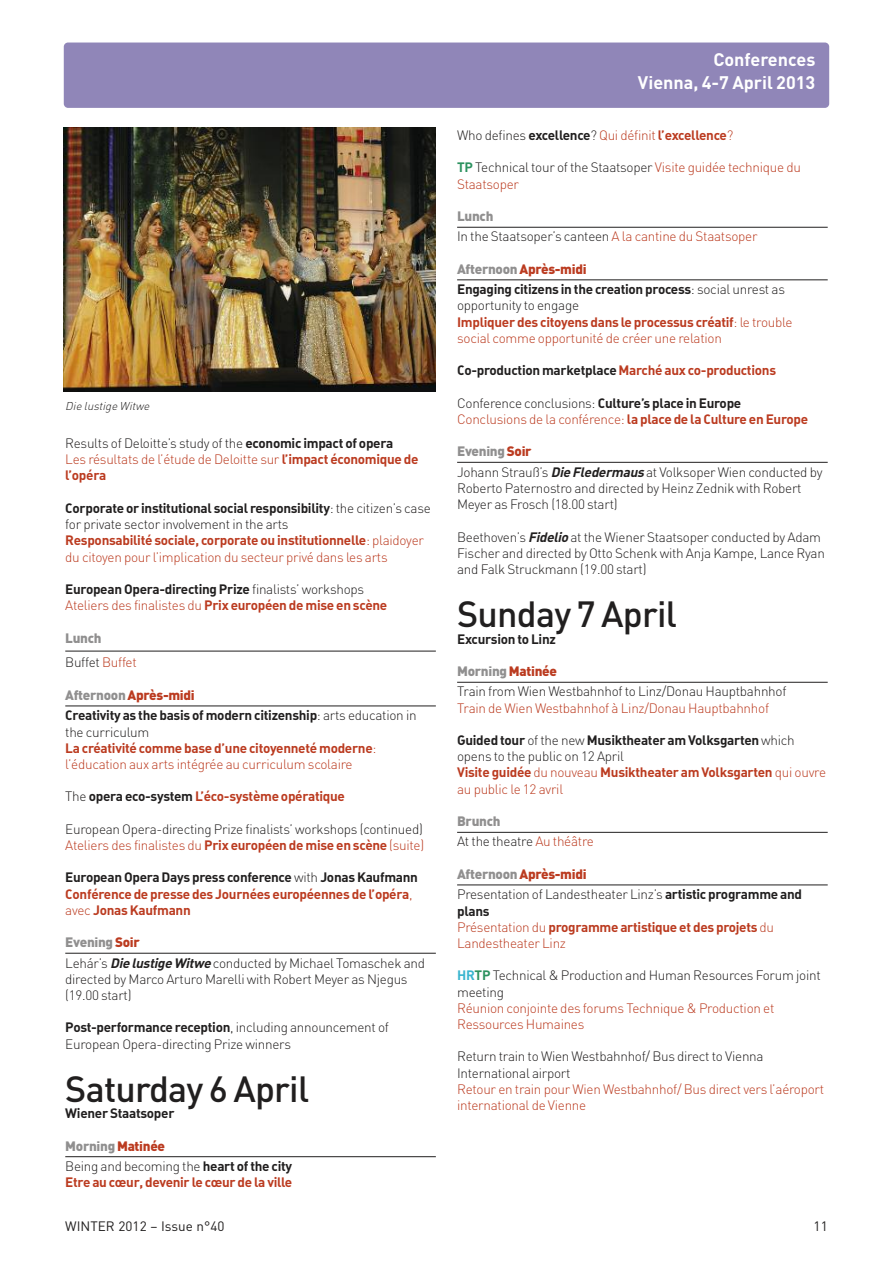
<style>
.page{position:relative;width:893px;height:1263px;background:#fff}
.page>*{position:absolute;margin:0;border:0;box-sizing:border-box;transform-origin:0 0}
.t1{font:500 36px "DIN";letter-spacing:-.02em;color:#211f1f}
.t2{font:700 18px/22.2px "DIN";color:#fff;text-align:right}
.t3{font:300 13.5px/16.2px "DIN Pro";letter-spacing:-.02em;color:#211f1f}
.t4{font:300 13.5px/16.2px "DIN Pro";letter-spacing:-.02em;color:#bb3b20}
.t5{font:13.5px/16.2px "DIN Bold Alternate";letter-spacing:-.02em;color:#bb3b20}
.t6{font:13.5px/16.2px "DIN Bold Alternate";letter-spacing:-.02em;color:#211f1f}
.t7{font:900 13.5px "DIN";letter-spacing:-.02em;color:#908f8f}
.t8{font:900 13.5px "DIN";letter-spacing:-.02em;color:#bb3b20}
.t9{font:13.5px "DIN";color:#211f1f}
.t10{font:italic 300 11.25px "DIN";color:#211f1f}
.s1{color:#211f1f}
.s2{font-family:"DIN Bold Alternate";font-weight:400;color:#211f1f}
.s3{font-family:"DIN Bold Alternate";font-weight:400}
.s4{font-family:"DIN Pro";font-weight:300}
.s5{font-family:"DIN Pro";font-weight:300;color:#bb3b20}
.s6{color:#bb3b20}
.s7{color:#908f8f}
.s8{font-family:"DIN Pro";font-weight:300;color:#211f1f}
.s9{font-family:"DIN Bold Alternate";font-weight:400;color:#bb3b20}
.s10{font-family:"DIN Bold Alternate";font-weight:400;font-style:italic}
.s11{font-family:"DIN Bold Alternate";font-weight:400;color:#2c925f}
.s12{font-family:"DIN Bold Alternate";font-weight:400;color:#3ab5cf}
</style>
<div class="page">
<hr style="left:65px;top:651px;width:371px;height:1px;background:#211f1f">
<hr style="left:65px;top:705px;width:371px;height:1px;background:#211f1f">
<hr style="left:65px;top:953px;width:371px;height:1px;background:#211f1f">
<hr style="left:65px;top:1156px;width:371px;height:1px;background:#211f1f">
<hr style="left:457px;top:227px;width:371px;height:1px;background:#211f1f">
<hr style="left:457px;top:279px;width:371px;height:1px;background:#211f1f">
<hr style="left:457px;top:462px;width:371px;height:1px;background:#211f1f">
<hr style="left:457px;top:682px;width:371px;height:1px;background:#211f1f">
<hr style="left:457px;top:832px;width:371px;height:1px;background:#211f1f">
<hr style="left:457px;top:884px;width:371px;height:1px;background:#211f1f">
<div style="left:64px;top:43px;width:765px;height:65px;background:#9086b8;border-radius:4px"></div>
<img style="left:64px;top:128px;width:372px;height:263px">
<p class="t10" style="left:65px;top:399px;width:88px">Die lustige Witwe</p>
<p class="t4" style="left:65px;top:437px;width:355px"><span class="s1">Results of Deloitte’s study of the</span> <span class="s2">economic impact of opera<br></span>Les résultats de l’étude de Deloitte sur <span class="s3">l’impact économique de</span></p>
<p class="t5" style="left:65px;top:468px;width:42px">l’opéra</p>
<p class="t6" style="left:65px;top:500px;width:367px">Corporate or institutional social responsibility<span class="s4">: the citizen’s case</span></p>
<p class="t3" style="left:65px;top:518px;width:225px">for private sector involvement in the arts</p>
<p class="t5" style="left:65px;top:532px;width:360px">Responsabilité sociale, corporate ou institutionnelle<span class="s4">: plaidoyer</span></p>
<p class="t4" style="left:65px;top:550px;width:324px">du citoyen pour l’implication du secteur privé dans les arts</p>
<p class="t6" style="left:65px;top:581px;width:324px">European Opera-directing Prize <span class="s4">finalists’ workshops<br></span><span class="s5">Ateliers des finalistes du</span> <span class="s6">Prix européen de mise en scène</span></p>
<p class="t7" style="left:65px;top:630px;width:38px">Lunch</p>
<p class="t3" style="left:65px;top:656px;width:73px">Buffet <span class="s6">Buffet</span></p>
<p class="t8" style="left:65px;top:687px;width:131px"><span class="s7">Afternoon</span> Après-midi</p>
<p class="t6" style="left:65px;top:707px;width:353px">Creativity as the basis of modern citizenship<span class="s4">: arts education in</span></p>
<p class="t3" style="left:65px;top:725px;width:86px">the curriculum</p>
<p class="t5" style="left:65px;top:740px;width:313px">La créativité comme base d’une citoyenneté moderne<span class="s4">:</span></p>
<p class="t4" style="left:65px;top:757px;width:289px">l’éducation aux arts intégrée au curriculum scolaire</p>
<p class="t5" style="left:65px;top:788px;width:281px"><span class="s8">The</span> <span class="s1">opera eco-system</span> L’éco-système opératique</p>
<p class="t3" style="left:65px;top:822px;width:360px">European Opera-directing Prize finalists’ workshops (continued)<br><span class="s6">Ateliers des finalistes du</span> <span class="s9">Prix européen de mise en scène</span> <span class="s6">(suite)</span></p>
<p class="t5" style="left:65px;top:869px;width:354px"><span class="s1">European Opera Days press conference</span> <span class="s8">with</span> <span class="s1">Jonas Kaufmann<br></span>Conférence de presse des Journées européennes de l’opéra<span class="s4">, avec</span> Jonas Kaufmann</p>
<p class="t7" style="left:65px;top:934px;width:76px">Evening <span class="s6">Soir</span></p>
<p class="t3" style="left:65px;top:956px;width:361px">Lehár’s <span class="s10">DielustigeWitwe</span>conducted by Michael Tomaschek and directed by Marco Arturo Marelli with Robert Meyer as Njegus (19.00 start)</p>
<p class="t6" style="left:65px;top:1020px;width:325px">Post-performance reception<span class="s4">, including announcement of</span></p>
<p class="t3" style="left:65px;top:1037px;width:227px">European Opera-directing Prize winners</p>
<h1 class="t1" style="left:65px;top:1068px;width:245px">Saturday 6 April</h1>
<p class="t6" style="left:65px;top:1105px;width:111px">Wiener Staatsoper</p>
<p class="t7" style="left:65px;top:1138px;width:101px">Morning <span class="s6">Matinée</span></p>
<p class="t3" style="left:65px;top:1160px;width:228px">Being and becoming the <span class="s3">heart of the city</span></p>
<p class="t5" style="left:65px;top:1174px;width:229px">Etre au cœur, devenir le cœur de la ville</p>
<h2 class="t2" style="left:638px;top:49px;width:179px">Conferences<br>Vienna, 4-7 April 2013</h2>
<p class="t5" style="left:457px;top:127px;width:278px"><span class="s8">Who defines</span> <span class="s1">excellence</span><span class="s8">?</span> <span class="s4">Qui définit</span> l’excellence<span class="s4">?</span></p>
<p class="t4" style="left:457px;top:161px;width:345px"><span class="s11">TP</span> <span class="s1">Technical tour of the Staatsoper</span> Visite guidée technique du<br>Staatsoper</p>
<p class="t7" style="left:457px;top:208px;width:38px">Lunch</p>
<p class="t3" style="left:457px;top:230px;width:302px">In the Staatsoper’s canteen <span class="s6">A la cantine du Staatsoper</span></p>
<p class="t8" style="left:457px;top:261px;width:131px"><span class="s7">Afternoon</span> Après-midi</p>
<p class="t6" style="left:457px;top:281px;width:329px">Engaging citizens in the creation process<span class="s4">: social unrest as</span></p>
<p class="t3" style="left:457px;top:299px;width:123px">opportunity to engage</p>
<p class="t5" style="left:457px;top:314px;width:337px">Impliquer des citoyens dans le processus créatif<span class="s4">: le trouble</span></p>
<p class="t4" style="left:457px;top:331px;width:266px">social comme opportunité de créer une relation</p>
<p class="t6" style="left:457px;top:362px;width:320px">Co-production marketplace <span class="s6">Marché aux co-productions</span></p>
<p class="t4" style="left:457px;top:396px;width:353px"><span class="s1">Conference conclusions:</span> <span class="s2">Culture’s place in Europe<br></span>Conclusions de la conférence: <span class="s3">la place de la Culture en Europe</span></p>
<p class="t7" style="left:457px;top:444px;width:76px">Evening <span class="s6">Soir</span></p>
<p class="t3" style="left:457px;top:465px;width:367px">Johann Strauß’s <span class="s10">DieFledermaus</span>at Volksoper Wien conducted by<br>Roberto Paternostro and directed by Heinz Zednik with Robert<br>Meyer as Frosch (18.00 start)</p>
<p class="t3" style="left:457px;top:530px;width:369px">Beethoven’s <span class="s10">Fidelio</span>at the Wiener Staatsoper conducted by Adam<br>Fischer and directed by Otto Schenk with Anja Kampe, Lance Ryan and Falk Struckmann (19.00 start)</p>
<h1 class="t1" style="left:457px;top:594px;width:221px">Sunday 7 April</h1>
<p class="t6" style="left:457px;top:631px;width:100px">Excursion to Linz</p>
<p class="t7" style="left:457px;top:663px;width:101px">Morning <span class="s6">Matinée</span></p>
<p class="t3" style="left:457px;top:685px;width:331px">Train from Wien Westbahnhof to Linz/Donau Hauptbahnhof</p>
<p class="t4" style="left:457px;top:701px;width:313px">Train de Wien Westbahnhof à Linz/Donau Hauptbahnhof</p>
<p class="t6" style="left:457px;top:732px;width:339px">Guided tour <span class="s4">of the new</span> Musiktheater am Volksgarten <span class="s4">which</span></p>
<p class="t3" style="left:457px;top:750px;width:168px">opens to the public on 12 April</p>
<p class="t5" style="left:457px;top:765px;width:370px">Visite guidée <span class="s4">du nouveau</span> Musiktheater am Volksgarten <span class="s4">qui ouvre</span></p>
<p class="t4" style="left:457px;top:782px;width:108px">au public le 12 avril</p>
<p class="t7" style="left:457px;top:813px;width:45px">Brunch</p>
<p class="t3" style="left:457px;top:835px;width:138px">At the theatre <span class="s6">Au théâtre</span></p>
<p class="t8" style="left:457px;top:866px;width:131px"><span class="s7">Afternoon</span> Après-midi</p>
<p class="t3" style="left:457px;top:888px;width:346px">Presentation of Landestheater Linz’s <span class="s3">artistic programme and</span></p>
<p class="t5" style="left:457px;top:903px;width:318px"><span class="s1">plans<br></span><span class="s4">Présentation du</span> programme artistique et des projets <span class="s4">du</span></p>
<p class="t4" style="left:457px;top:936px;width:110px">Landestheater Linz</p>
<p class="t3" style="left:457px;top:969px;width:365px"><span class="s12">HR</span><span class="s11">TP</span> Technical &amp; Production and Human Resources Forum joint meeting</p>
<p class="t4" style="left:457px;top:1001px;width:319px">Réunion conjointe des forums Technique &amp; Production et<br>Ressources Humaines</p>
<p class="t3" style="left:457px;top:1050px;width:308px">Return train to Wien Westbahnhof/ Bus direct to Vienna<br>International airport</p>
<p class="t4" style="left:457px;top:1082px;width:369px">Retour en train pour Wien Westbahnhof/ Bus direct vers l’aéroport international de Vienne</p>
<p class="t9" style="left:65px;top:1218px;width:161px">WINTER 2012 – Issue n°40</p>
<p class="t9" style="left:814px;top:1218px;width:16px">11</p>
</div>
